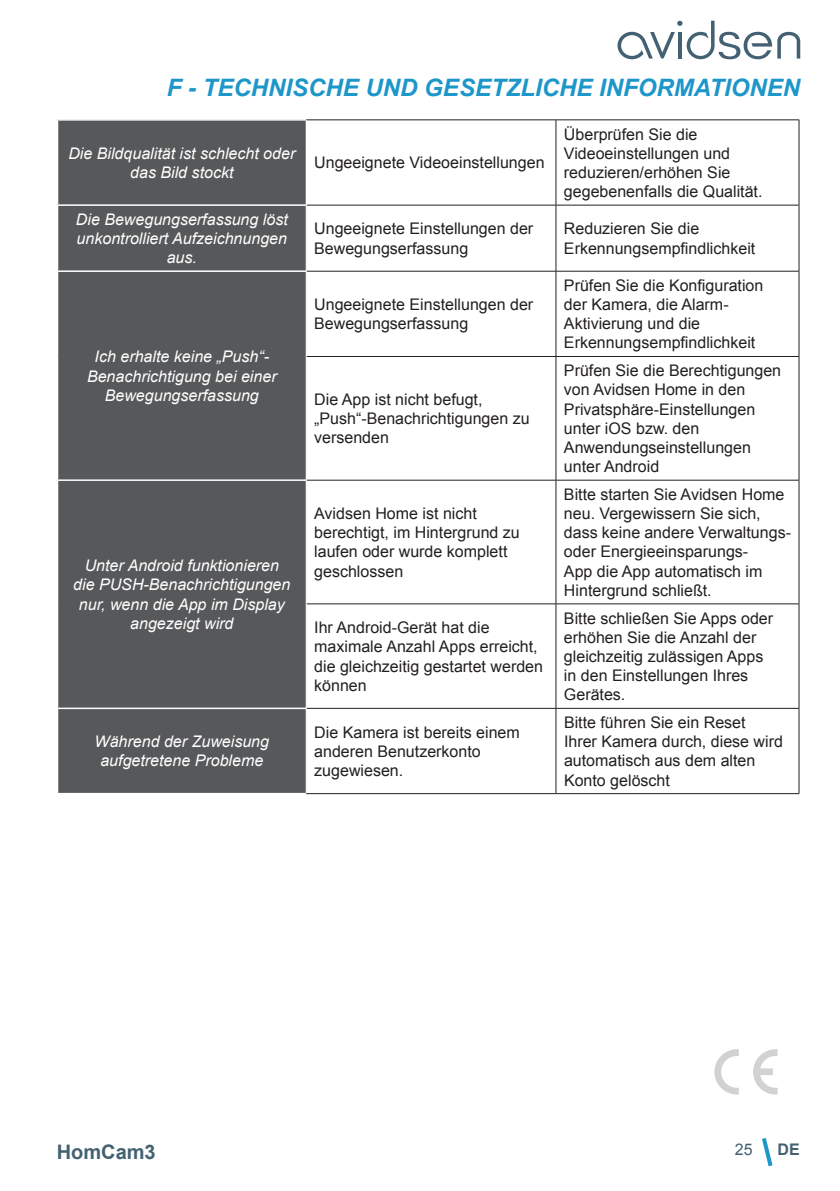
<style>
.page{position:relative;width:840px;height:1191px;background:#fff}
.page>*{position:absolute;margin:0;border:0;box-sizing:border-box;transform-origin:0 0}
.t1{font:italic 700 24px "Arial";color:#1d96c9}
.t2{font:700 20px "Arial";color:#436171}
.t3{font:16px/19.2px "Arial";color:#231f20}
.t4{font:italic 16px/19.2px "Arial";color:#fff;text-align:center}
.t5{font:16px "Arial";color:#436171}
.t6{font:700 16px "Arial";color:#436171}
</style>
<div class="page">
<svg style="left:762px;top:1138px;width:11px;height:29px"></svg>
<svg style="left:617px;top:21px;width:182px;height:38px"></svg>
<div style="left:57px;top:120px;width:249px;height:85px;background:#57585a"></div>
<div style="left:58px;top:206px;width:248px;height:587px;background:#57585a"></div>
<hr style="left:57px;top:119px;width:249px;height:2px;background:#fff">
<hr style="left:57px;top:121px;width:1px;height:83px;background:#fff">
<hr style="left:57px;top:204px;width:249px;height:2px;background:#fff">
<hr style="left:57px;top:270px;width:249px;height:2px;background:#fff">
<hr style="left:57px;top:479px;width:249px;height:2px;background:#fff">
<hr style="left:57px;top:707px;width:249px;height:2px;background:#fff">
<hr style="left:306px;top:119px;width:249px;height:1px;background:#231f20">
<hr style="left:555px;top:119px;width:243px;height:1px;background:#231f20">
<hr style="left:555px;top:120px;width:1px;height:85px;background:#231f20">
<hr style="left:306px;top:205px;width:249px;height:1px;background:#231f20">
<hr style="left:555px;top:205px;width:243px;height:1px;background:#231f20">
<hr style="left:555px;top:205px;width:1px;height:66px;background:#231f20">
<hr style="left:306px;top:271px;width:249px;height:1px;background:#231f20">
<hr style="left:555px;top:271px;width:243px;height:1px;background:#231f20">
<hr style="left:555px;top:271px;width:1px;height:85px;background:#231f20">
<hr style="left:306px;top:356px;width:249px;height:1px;background:#231f20">
<hr style="left:555px;top:356px;width:243px;height:1px;background:#231f20">
<hr style="left:555px;top:357px;width:1px;height:123px;background:#231f20">
<hr style="left:306px;top:480px;width:249px;height:1px;background:#231f20">
<hr style="left:555px;top:480px;width:243px;height:1px;background:#231f20">
<hr style="left:555px;top:480px;width:1px;height:123px;background:#231f20">
<hr style="left:306px;top:603px;width:249px;height:1px;background:#231f20">
<hr style="left:555px;top:603px;width:243px;height:1px;background:#231f20">
<hr style="left:555px;top:604px;width:1px;height:104px;background:#231f20">
<hr style="left:306px;top:708px;width:249px;height:1px;background:#231f20">
<hr style="left:555px;top:708px;width:243px;height:1px;background:#231f20">
<hr style="left:555px;top:708px;width:1px;height:85px;background:#231f20">
<hr style="left:306px;top:793px;width:249px;height:1px;background:#231f20">
<hr style="left:555px;top:793px;width:243px;height:1px;background:#231f20">
<hr style="left:306px;top:205px;width:1px;height:66px;background:#fff">
<hr style="left:306px;top:271px;width:1px;height:85px;background:#fff">
<hr style="left:306px;top:356px;width:1px;height:124px;background:#fff">
<hr style="left:306px;top:480px;width:1px;height:124px;background:#fff">
<hr style="left:306px;top:708px;width:1px;height:85px;background:#fff">
<hr style="left:798px;top:120px;width:1px;height:85px;background:#231f20">
<hr style="left:798px;top:205px;width:1px;height:66px;background:#231f20">
<hr style="left:798px;top:271px;width:1px;height:85px;background:#231f20">
<hr style="left:798px;top:357px;width:1px;height:123px;background:#231f20">
<hr style="left:798px;top:480px;width:1px;height:123px;background:#231f20">
<hr style="left:798px;top:604px;width:1px;height:104px;background:#231f20">
<hr style="left:798px;top:708px;width:1px;height:85px;background:#231f20">
<svg style="left:714px;top:1049px;width:24px;height:45px"></svg>
<svg style="left:753px;top:1049px;width:24px;height:45px"></svg>
<h1 class="t1" style="left:166px;top:72px;width:634px">F - TECHNISCHE UND GESETZLICHE INFORMATIONEN</h1>
<p class="t4" style="left:68px;top:144px;width:228px">Die Bildqualität ist schlecht oder das Bild stockt</p>
<p class="t3" style="left:314px;top:153px;width:232px">Ungeeignete Videoeinstellungen</p>
<p class="t3" style="left:563px;top:124px;width:200px">Überprüfen Sie die<br>Videoeinstellungen und reduzieren/erhöhen Sie gegebenenfalls die Qualität.</p>
<p class="t4" style="left:76px;top:210px;width:213px">Die Bewegungserfassung löst unkontrolliert Aufzeichnungen aus.</p>
<p class="t3" style="left:314px;top:219px;width:220px">Ungeeignete Einstellungen der<br>Bewegungserfassung</p>
<p class="t3" style="left:563px;top:219px;width:193px">Reduzieren Sie die<br>Erkennungsempfindlichkeit</p>
<p class="t4" style="left:87px;top:347px;width:191px">Ich erhalte keine „Push“-<br>Benachrichtigung bei einer<br>Bewegungserfassung</p>
<p class="t4" style="left:73px;top:556px;width:218px">Unter Android funktionieren die PUSH-Benachrichtigungen nur, wenn die App im Display angezeigt wird</p>
<p class="t3" style="left:314px;top:295px;width:220px">Ungeeignete Einstellungen der<br>Bewegungserfassung</p>
<p class="t3" style="left:314px;top:390px;width:217px">Die App ist nicht befugt, „Push“-Benachrichtigungen zu versenden</p>
<p class="t3" style="left:314px;top:504px;width:207px">Avidsen Home ist nicht berechtigt, im Hintergrund zu laufen oder wurde komplett geschlossen</p>
<p class="t3" style="left:563px;top:276px;width:201px">Prüfen Sie die Konfiguration der Kamera, die Alarm-<br>Aktivierung und die<br>Erkennungsempfindlichkeit</p>
<p class="t3" style="left:563px;top:361px;width:219px">Prüfen Sie die Berechtigungen von Avidsen Home in den<br>Privatsphäre-Einstellungen unter iOS bzw. den<br>Anwendungseinstellungen unter Android</p>
<p class="t3" style="left:563px;top:485px;width:228px">Bitte starten Sie Avidsen Home neu. Vergewissern Sie sich, dass keine andere Verwaltungs&shy;oder Energieeinsparungs-<br>App die App automatisch im<br>Hintergrund schließt.</p>
<p class="t3" style="left:314px;top:618px;width:230px">Ihr Android-Gerät hat die maximale Anzahl Apps erreicht, die gleichzeitig gestartet werden können</p>
<p class="t3" style="left:563px;top:608px;width:210px">Bitte schließen Sie Apps oder erhöhen Sie die Anzahl der gleichzeitig zulässigen Apps in den Einstellungen Ihres<br>Gerätes.</p>
<p class="t4" style="left:95px;top:732px;width:176px">Während der Zuweisung aufgetretene Probleme</p>
<p class="t3" style="left:314px;top:722px;width:207px">Die Kamera ist bereits einem anderen Benutzerkonto zugewiesen.</p>
<p class="t3" style="left:563px;top:713px;width:220px">Bitte führen Sie ein Reset<br>Ihrer Kamera durch, diese wird automatisch aus dem alten<br>Konto gelöscht</p>
<p class="t2" style="left:57px;top:1138px;width:100px">HomCam3</p>
<p class="t5" style="left:734px;top:1139px;width:19px">25</p>
<p class="t6" style="left:777px;top:1138px;width:24px">DE</p>
</div>
